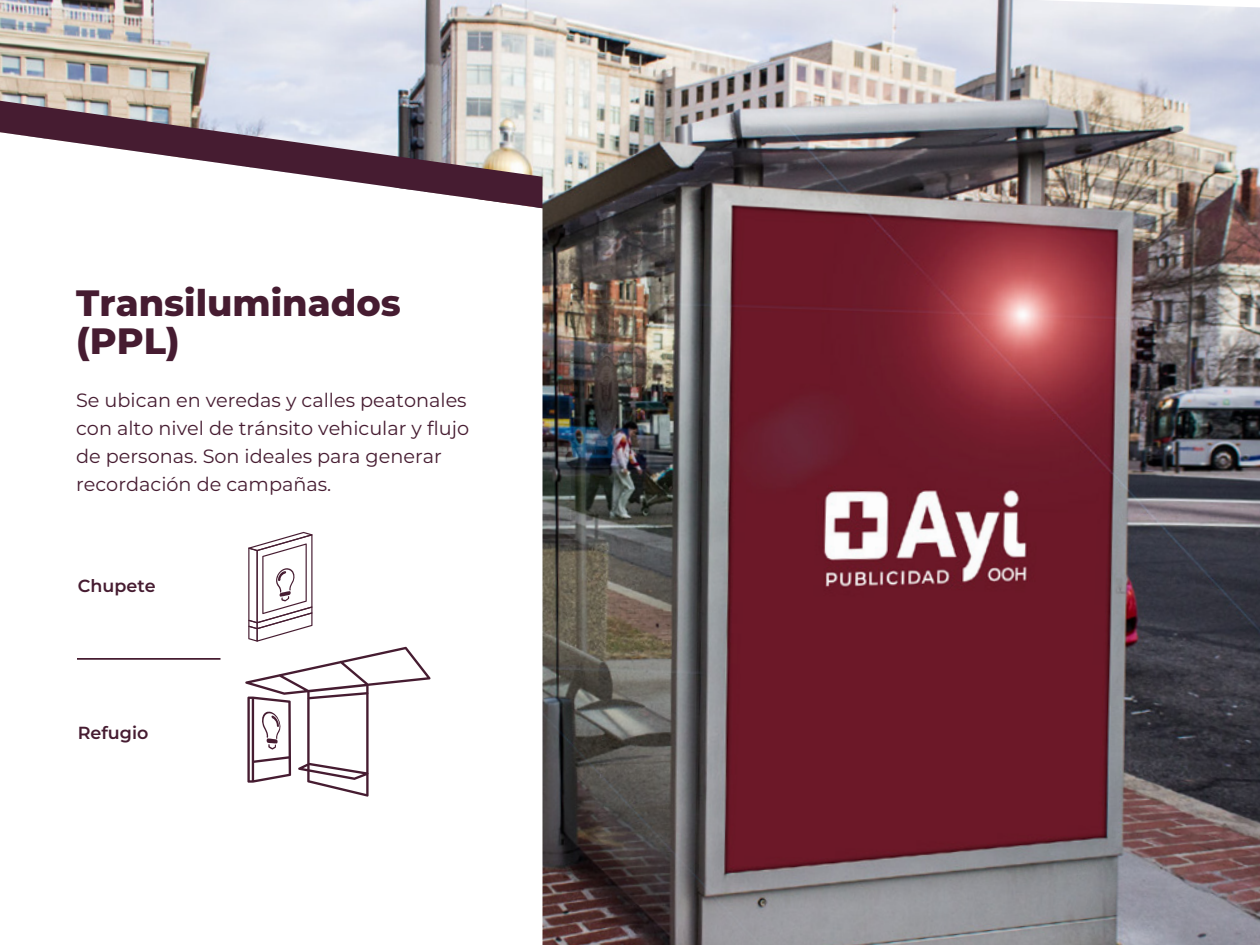
<style>
.page{position:relative;width:1260px;height:945px;background:#fff}
.page>*{position:absolute;margin:0;border:0;box-sizing:border-box;transform-origin:0 0}
.t1{font:800 36.57px/38.5px "Montserrat";color:#461c31}
.t2{font:19.25px/28px "Montserrat";color:#461c31}
.t3{font:600 17.5px "Montserrat";color:#461c31}
</style>
<div class="page">
<img style="left:0;top:0;width:1260px;height:945px">
<svg style="left:0;top:208px;width:542px;height:737px"></svg>
<svg style="left:245px;top:532px;width:186px;height:265px"></svg>
<hr style="left:77px;top:658px;width:143px;height:2px;background:#461c31">
<svg style="left:0;top:100px;width:542px;height:108px"></svg>
<h1 class="t1" style="left:76px;top:282px;width:326px">Transiluminados (PPL)</h1>
<p class="t2" style="left:76px;top:385px;width:394px">Se ubican en veredas y calles peatonales con alto nivel de tránsito vehicular y flujo de personas. Son ideales para generar recordación de campañas.</p>
<p class="t3" style="left:78px;top:573px;width:79px">Chupete</p>
<p class="t3" style="left:78px;top:720px;width:72px">Refugio</p>
</div>
